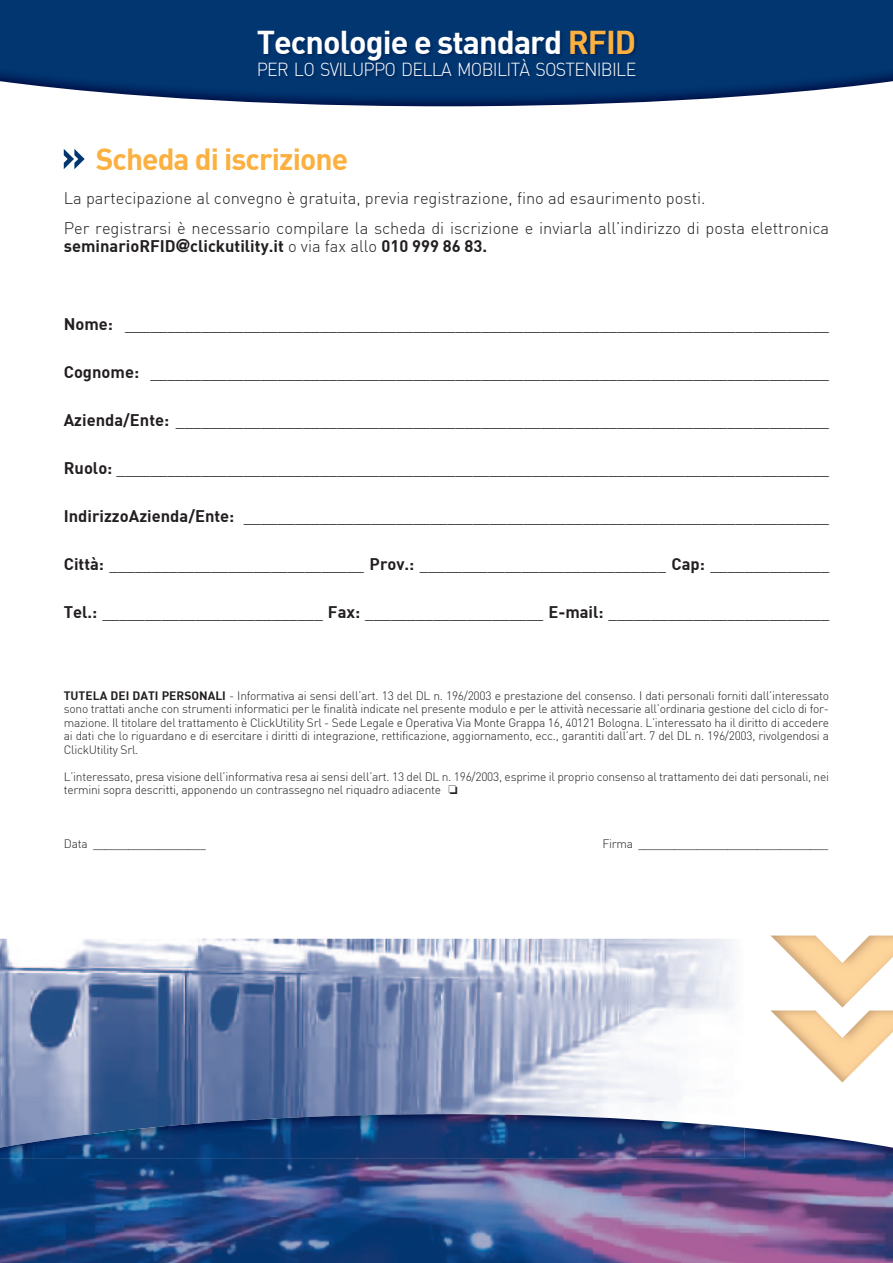
<style>
.page{position:relative;width:893px;height:1263px;background:#fff}
.page>*{position:absolute;margin:0;border:0;box-sizing:border-box;transform-origin:0 0}
.t1{font:32.4px "DIN";letter-spacing:-.03em;color:#fff}
.t2{font:30px "DIN";letter-spacing:-.03em;color:#fbb03f}
.t3{font:300 18.45px "DIN";letter-spacing:-.04em;color:#fff;scale:.96 1}
.t4{font:300 16.5px/30px "DIN";color:#231f20}
.t5{font:16.5px "DIN";color:#231f20}
.t6{font:300 12px/13.5px "DIN";letter-spacing:-.02em;color:#231f20;text-align:justify}
.s1{color:#fbb03f}
.s2{font-family:"Helvetica Neue";font-weight:800;font-size:18px}
.s3{font-weight:300}
.s4{font-weight:400}
</style>
<div class="page">
<img style="left:0;top:939px;width:734px;height:175px">
<img style="left:0;top:0;width:893px;height:106px">
<img style="left:0;top:1128px;width:893px;height:135px">
<img style="left:0;top:1114px;width:744px;height:44px">
<img style="left:258px;top:31px;width:380px;height:49px">
<svg style="left:64px;top:149px;width:21px;height:20px"></svg>
<img style="left:770px;top:935px;width:123px;height:147px">
<h1 class="t1" style="left:257px;top:21px;width:381px">Tecnologie e standard <span class="s1">RFID</span></h1>
<h3 class="t3" style="left:257px;top:58px;width:397px">PER LO SVILUPPO DELLA MOBILITÀ SOSTENIBILE</h3>
<h2 class="t2" style="left:96px;top:139px;width:254px">Scheda di iscrizione</h2>
<h3 class="t4" style="left:64px;top:182px;width:767px">La partecipazione al convegno è gratuita, previa registrazione, fino ad esaurimento posti.<br>Per registrarsi è necessario compilare la scheda di iscrizione e inviarla all’indirizzo di posta elettronica</h3>
<h3 class="t5" style="left:64px;top:235px;width:425px">seminarioRFID<span class="s2">@</span>clickutility.it <span class="s3">o via fax allo</span> 010 999 86 83.</h3>
<h3 class="t4" style="left:64px;top:308px;width:767px"><span class="s4">Nome:</span> ___________________________________________________________________________________</h3>
<h3 class="t4" style="left:64px;top:356px;width:767px"><span class="s4">Cognome:</span> ________________________________________________________________________________</h3>
<h3 class="t4" style="left:64px;top:404px;width:767px"><span class="s4">Azienda/Ente:</span> _____________________________________________________________________________</h3>
<h3 class="t4" style="left:64px;top:452px;width:767px"><span class="s4">Ruolo:</span> ____________________________________________________________________________________</h3>
<h3 class="t4" style="left:64px;top:500px;width:767px"><span class="s4">IndirizzoAzienda/Ente:</span> _____________________________________________________________________</h3>
<h3 class="t4" style="left:64px;top:548px;width:767px"><span class="s4">Città:</span> ______________________________ <span class="s4">Prov.:</span> _____________________________ <span class="s4">Cap:</span> ______________</h3>
<h3 class="t4" style="left:64px;top:596px;width:767px"><span class="s4">Tel.:</span> __________________________ <span class="s4">Fax:</span> _____________________ <span class="s4">E-mail:</span> __________________________</h3>
<p class="t6" style="left:64px;top:689px;width:767px"><span class="s4">TUTELA DEI DATI PERSONALI</span> - Informativa ai sensi dell’art. 13 del DL n. 196/2003 e prestazione del consenso. I dati personali forniti dall’interessato sono trattati anche con strumenti informatici per le finalità indicate nel presente modulo e per le attività necessarie all’ordinaria gestione del ciclo di for&shy;mazione. Il titolare del trattamento è ClickUtility Srl - Sede Legale e Operativa Via Monte Grappa 16, 40121 Bologna. L’interessato ha il diritto di accedere ai dati che lo riguardano e di esercitare i diritti di integrazione, rettificazione, aggiornamento, ecc., garantiti dall’art. 7 del DL n. 196/2003, rivolgendosi a ClickUtility Srl.</p>
<p class="t6" style="left:64px;top:770px;width:767px">L’interessato, presa visione dell’informativa resa ai sensi dell’art. 13 del DL n. 196/2003, esprime il proprio consenso al trattamento dei dati personali, nei termini sopra descritti, apponendo un contrassegno nel riquadro adiacente ❏</p>
<p class="t6" style="left:64px;top:837px;width:144px">Data ___________________</p>
<p class="t6" style="left:602px;top:837px;width:227px">Firma ________________________________</p>
</div>
